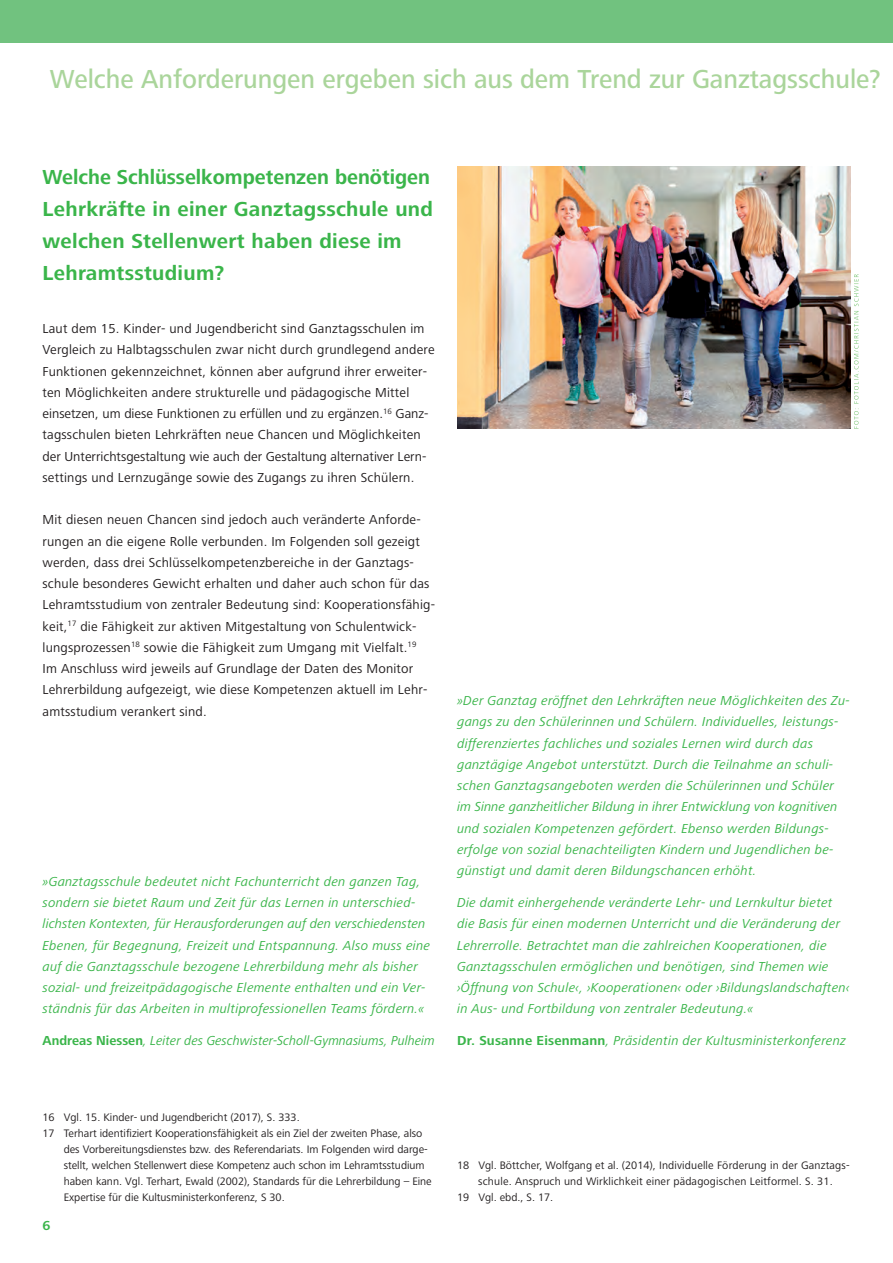
<style>
.page{position:relative;width:893px;height:1263px;background:#fff}
.page>*{position:absolute;margin:0;border:0;box-sizing:border-box;transform-origin:0 0}
.t1{font:500 27px "Frutiger Next LT";color:#aad59b}
.t2{font:700 21px/32px "Frutiger Next LT";letter-spacing:.015em;color:#3ab54a}
.t3{font:italic 13.5px/21.3px "Frutiger Next LT";letter-spacing:.015em;color:#3ab54a}
.t4{font:13.5px/21.3px "Frutiger Next LT";letter-spacing:.015em;color:#231f20}
.t5{font:700 13.5px "Frutiger Next LT";color:#3ab54a}
.t6{font:11.25px "Frutiger Next LT";color:#231f20}
.s1{font-weight:700;font-style:normal}
</style>
<div class="page">
<div style="left:0;top:0;width:893px;height:43px;background:#71c27f"></div>
<img style="left:457px;top:166px;width:393px;height:263px">
<svg style="left:854px;top:316px;width:5px;height:113px"></svg>
<h1 class="t1" style="left:50px;top:69px;width:832px">Welche Anforderungen ergeben sich aus dem Trend zur Ganztagsschule?</h1>
<h2 class="t2" style="left:43px;top:163px;width:392px">Welche Schlüsselkompetenzen benötigen Lehrkräfte in einer Ganztagsschule und welchen Stellenwert haben diese im Lehramtsstudium?</h2>
<p class="t4" style="left:43px;top:319px;width:394px">Laut dem 15. Kinder- und Jugendbericht sind Ganztagsschulen im Ver gleich zu Halbtagsschulen zwar nicht durch grundlegend andere Funktionen gekennzeichnet, können aber aufgrund ihrer erweiter&shy;ten Möglichkeiten andere strukturelle und pädagogische Mittel einsetzen, um diese Funktionen zu erfüllen und zu ergänzen.<sup>16</sup> Ganz&shy;tags schulen bieten Lehrkräften neue Chancen und Möglichkeiten der Unterrichtsgestaltung wie auch der Gestaltung alterna tiver Lern&shy;settings und Lernzugänge sowie des Zugangs zu ihren Schülern.</p>
<p class="t4" style="left:43px;top:511px;width:394px">Mit diesen neuen Chancen sind jedoch auch veränderte Anforde&shy;rungen an die eigene Rolle verbunden. Im Folgenden soll gezeigt werden, dass drei Schlüsselkompetenzbereiche in der Ganztags&shy;schule besonderes Gewicht erhalten und daher auch schon für das Lehramtsstudium von zentraler Bedeutung sind: Kooperationsfähig&shy;keit,<sup>17</sup> die Fähigkeit zur aktiven Mitgestaltung von Schulentwick&shy;lungsprozessen<sup>18</sup> sowie die Fähigkeit zum Umgang mit Vielfalt.<sup>19<br></sup>Im Anschluss wird jeweils auf Grundlage der Daten des Monitor Lehrerbildung aufgezeigt, wie diese Kompetenzen aktuell im Lehr&shy;amtsstudium verankert sind.</p>
<p class="t3" style="left:43px;top:872px;width:389px">»Ganztagsschule bedeutet nicht Fachunterricht den ganzen Tag, sondern sie bietet Raum und Zeit für das Lernen in unterschied&shy;lichsten Kontexten, für Herausforderungen auf den verschiedensten Ebenen, für Begegnung, Freizeit und Entspannung. Also muss eine auf die Ganztagsschule bezogene Lehrerbildung mehr als bisher sozial- und freizeitpädagogische Elemente enthalten und ein Ver&shy;ständnis für das Arbeiten in multiprofessionellen Teams fördern.«</p>
<p class="t3" style="left:43px;top:1031px;width:394px"><span class="s1">Andreas Niessen</span>, Leiter des Geschwister-Scholl-Gymnasiums, Pulheim</p>
<p class="t3" style="left:457px;top:691px;width:394px">»Der Ganztag eröffnet den Lehrkräften neue Möglichkeiten des Zu&shy;gangs zu den Schülerinnen und Schülern. Individuelles, leistungs&shy;differenziertes fachliches und soziales Lernen wird durch das ganztägige Angebot unterstützt. Durch die Teilnahme an schuli&shy;schen Ganztagsangeboten werden die Schülerinnen und Schüler im Sinne ganzheitlicher Bildung in ihrer Entwicklung von kognitiven und sozialen Kompetenzen gefördert. Ebenso werden Bildungs - erfolge von sozial benachteiligten Kindern und Jugendlichen be&shy;günstigt und damit deren Bildungschancen erhöht.</p>
<p class="t3" style="left:457px;top:893px;width:394px">Die damit einhergehende veränderte Lehr- und Lernkultur bietet die Basis für einen modernen Unterricht und die Veränderung der Lehrerrolle. Betrachtet man die zahlreichen Kooperationen, die Ganztagsschulen ermöglichen und benötigen, sind Themen wie ›Öffnung von Schule‹, ›Kooperationen‹ oder ›Bildungslandschaften‹ in Aus- und Fortbildung von zentraler Bedeutung.«</p>
<p class="t3" style="left:457px;top:1032px;width:390px"><span class="s1">Dr. Susanne Eisenmann</span>, Präsidentin der Kultusministerkonferenz</p>
<p class="t6" style="left:43px;top:1114px;width:259px">16 Vgl. 15. Kinder- und Jugendbericht (2017), S. 333.</p>
<p class="t6" style="left:43px;top:1129px;width:381px">17 Terhart identifiziert Kooperationsfähigkeit als ein Ziel der zweiten Phase, also</p>
<p class="t6" style="left:64px;top:1145px;width:366px">des Vorbereitungsdienstes bzw. des Referendariats. Im Folgenden wird darge-</p>
<p class="t6" style="left:64px;top:1161px;width:362px">stellt, welchen Stellenwert diese Kompetenz auch schon im Lehramtsstudium</p>
<p class="t6" style="left:64px;top:1177px;width:370px">haben kann. Vgl. Terhart, Ewald (2002), Standards für die Lehrerbildung – Eine</p>
<p class="t6" style="left:64px;top:1193px;width:223px">Expertise für die Kultusministerkonferenz, S 30.</p>
<p class="t5" style="left:43px;top:1221px;width:9px">6</p>
<p class="t6" style="left:457px;top:1161px;width:394px">18 Vgl. Böttcher, Wolfgang et al. (2014), Individuelle Förderung in der Ganztags-</p>
<p class="t6" style="left:478px;top:1177px;width:356px">schule. Anspruch und Wirklichkeit einer pädagogischen Leitformel. S. 31.</p>
<p class="t6" style="left:457px;top:1193px;width:98px">19 Vgl. ebd., S. 17.</p>
</div>
